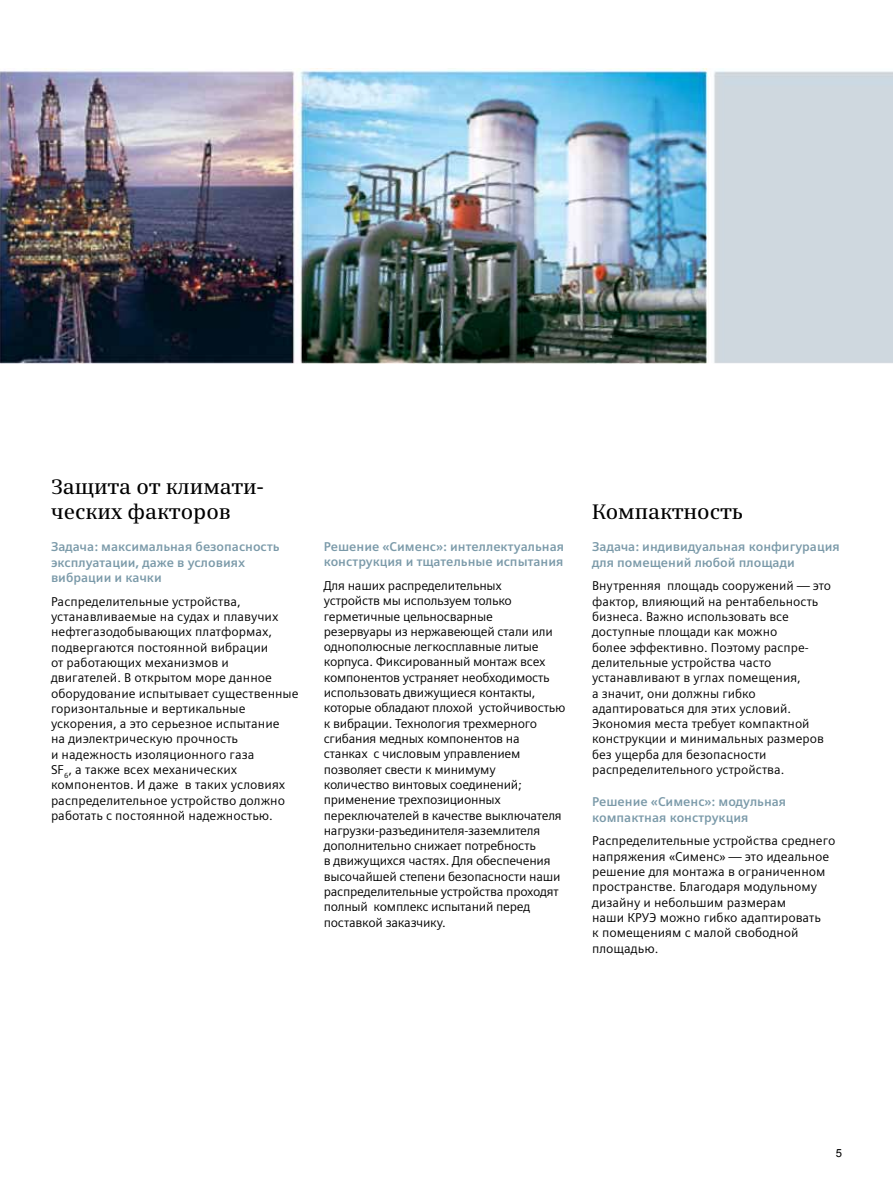
<style>
.page{position:relative;width:893px;height:1191px;background:#fff}
.page>*{position:absolute;margin:0;border:0;box-sizing:border-box;transform-origin:0 0}
.t1{font:600 21px/25.2px "Siemens Serif";color:#000}
.t2{font:12.75px/15.3px "Siemens Sans";color:#000}
.t3{font:12.75px/15.3px "Siemens Sans";letter-spacing:-.02em;color:#000}
.t4{font:700 12.75px/15.3px "Siemens Sans";color:#7b9aa9}
.t5{font:11.25px "Arial";color:#000}
</style>
<div class="page">
<img style="left:0;top:69px;width:893px;height:294px">
<h1 class="t1" style="left:51px;top:474px;width:215px">Защита от климати&shy;ческих факторов</h1>
<p class="t4" style="left:51px;top:539px;width:230px">Задача: максимальная безопасность эксплуатации, даже в условиях вибрации и качки</p>
<p class="t2" style="left:51px;top:593px;width:249px">Распределительные устройства, устанавливаемые на судах и плавучих нефтегазодобывающих платформах, подвергаются постоянной вибрации<br>от работающих механизмов и двигателей. В открытом море данное оборудование испытывает существенные горизонтальные и вертикальные ускорения, а это серьезное испытание<br>на диэлектрическую прочность<br>и надежность изоляционного газа<br>SF<sub>6</sub>, а также всех механических компонентов. И даже в таких условиях распределительное устройство должно работать с постоянной надежностью.</p>
<p class="t4" style="left:324px;top:539px;width:242px">Решение «Сименс»: интеллектуальная конструкция и тщательные испытания</p>
<p class="t3" style="left:324px;top:578px;width:243px">Для наших распределительных<br>устройств мы используем только герметичные цельносварные<br>резервуары из нержавеющей стали или однополюсные легкосплавные литые корпуса. Фиксированный монтаж всех компонентов устраняет необходимость использовать движущиеся контакты, которые обладают плохой устойчивостью к вибрации. Технология трехмерного сгибания медных компонентов на станках с числовым управлением позволяет свести к минимуму<br>количество винтовых соединений; применение трехпозиционных переключателей в качестве выключателя нагрузки-разъединителя-заземлителя дополнительно снижает потребность<br>в движущихся частях. Для обеспечения высочайшей степени безопасности наши распределительные устройства проходят полный комплекс испытаний перед поставкой заказчику.</p>
<h1 class="t1" style="left:592px;top:499px;width:152px">Компактность</h1>
<p class="t4" style="left:592px;top:539px;width:249px">Задача: индивидуальная конфигурация для помещений любой площади</p>
<p class="t2" style="left:592px;top:578px;width:240px">Внутренняя площадь сооружений — это фактор, влияющий на рентабельность бизнеса. Важно использовать все доступные площади как можно<br>более эффективно. Поэтому распре&shy;делительные устройства часто устанавливают в углах помещения,<br>а значит, они должны гибко адаптироваться для этих условий.<br>Экономия места требует компактной конструкции и минимальных размеров без ущерба для безопасности распределительного устройства.</p>
<p class="t4" style="left:592px;top:794px;width:196px">Решение «Сименс»: модульная компактная конструкция</p>
<p class="t2" style="left:592px;top:833px;width:245px">Распределительные устройства среднего напряжения «Сименс» — это идеальное решение для монтажа в ограниченном пространстве. Благодаря модульному дизайну и небольшим размерам<br>наши КРУЭ можно гибко адаптировать<br>к помещениям с малой свободной площадью.</p>
<p class="t5" style="left:836px;top:1145px;width:8px">5</p>
</div>
